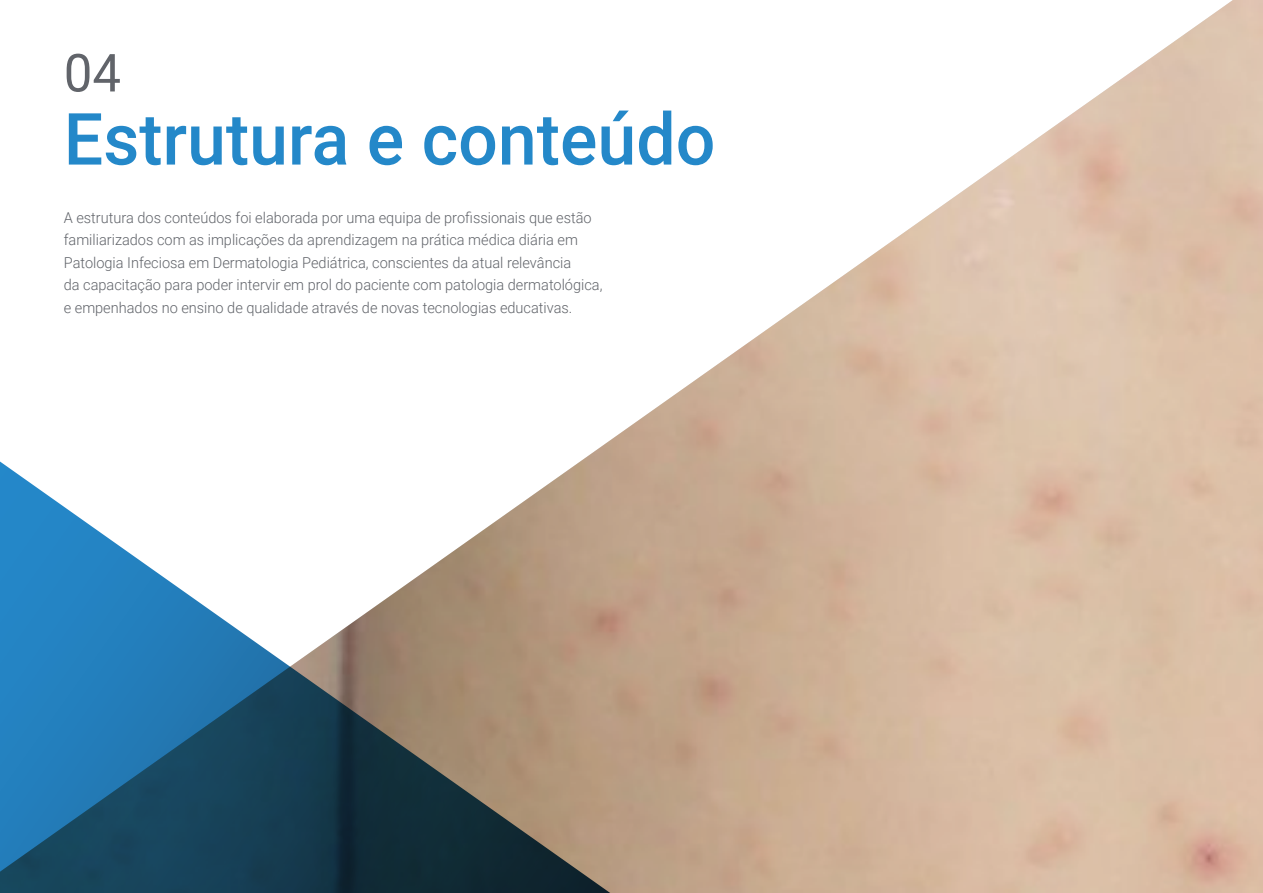
<style>
.page{position:relative;width:1263px;height:893px;background:#fff}
.page>*{position:absolute;margin:0;border:0;box-sizing:border-box;transform-origin:0 0}
.t1{font:500 72px "Roboto";color:#2488c9}
.t2{font:52.5px "Roboto";color:#61646a}
.t3{font:300 15px/22.5px "Roboto";color:#61646a}
</style>
<div class="page">
<img style="left:602px;top:0;width:661px;height:893px">
<svg style="left:0;top:446px;width:640px;height:447px"></svg>
<h2 class="t2" style="left:64px;top:36px;width:59px">04</h2>
<h1 class="t1" style="left:64px;top:89px;width:653px">Estrutura e conteúdo</h1>
<p class="t3" style="left:64px;top:205px;width:540px">A estrutura dos conteúdos foi elaborada por uma equipa de profissionais que estão familiarizados com as implicações da aprendizagem na prática médica diária em Patologia Infeciosa em Dermatologia Pediátrica, conscientes da atual relevância<br>da capacitação para poder intervir em prol do paciente com patologia dermatológica, e empenhados no ensino de qualidade através de novas tecnologias educativas.</p>
</div>
